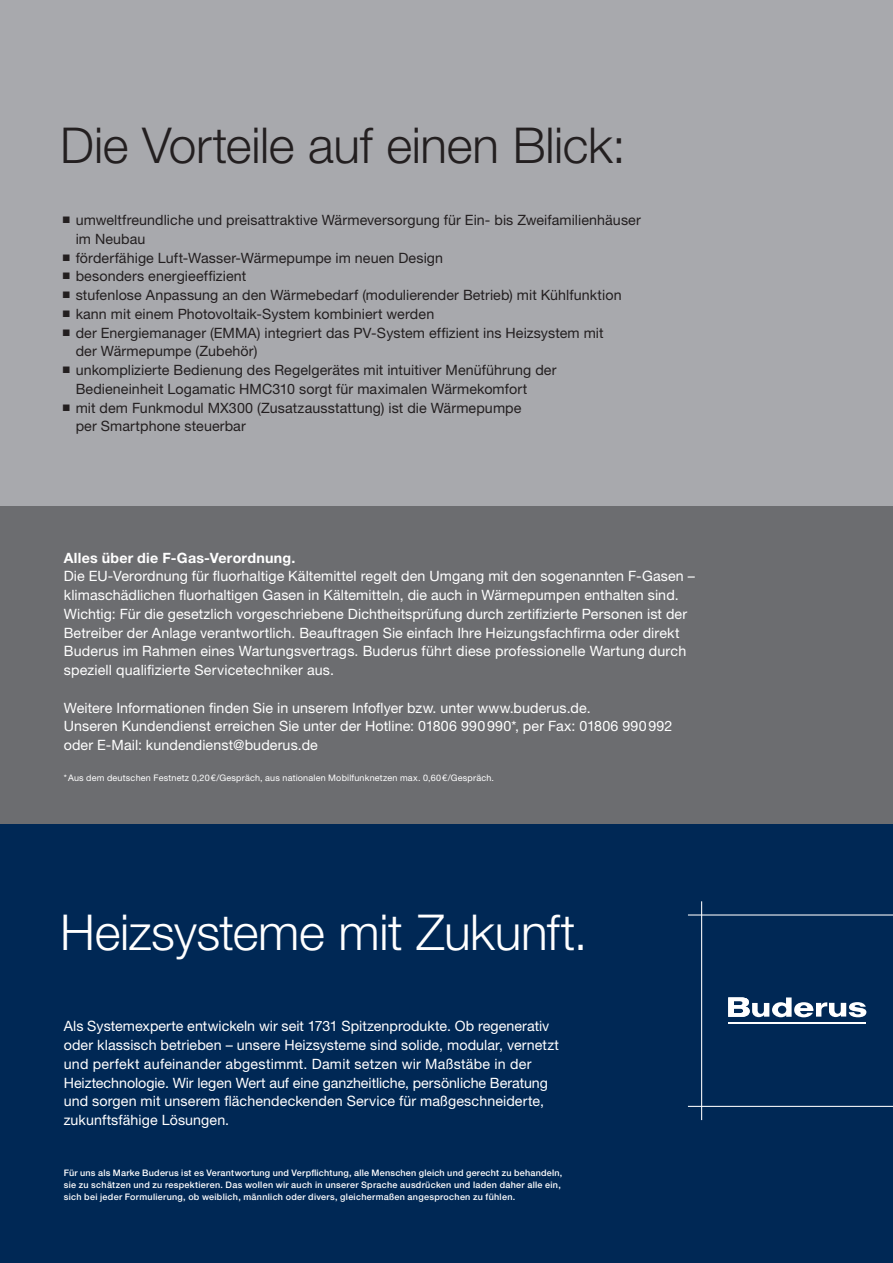
<style>
.page{position:relative;width:893px;height:1263px;background:#fff}
.page>*{position:absolute;margin:0;border:0;box-sizing:border-box;transform-origin:0 0}
.t1{font:300 49.5px "Helvetica Neue LT Pro";letter-spacing:-.005em;color:#231f20}
.t2{font:300 49.5px "Helvetica Neue LT Pro";letter-spacing:-.01em;color:#fff}
.t3{font:14.25px/18.8px "Helvetica Neue LT Pro";letter-spacing:.005em;color:#fff}
.t4{font:14.25px/18.8px "Helvetica Neue LT Pro";letter-spacing:.005em;color:#231f20}
.t5{font:700 14.25px "Helvetica Neue LT Pro";letter-spacing:.02em;color:#fff}
.t6{font:500 9px/12px "Helvetica Neue LT Pro";letter-spacing:.03em;color:#fff}
.t7{font:9px "Helvetica Neue LT Pro";letter-spacing:.025em;color:#fff}
</style>
<div class="page">
<div style="left:0;top:0;width:893px;height:525px;background:#a8a9ad"></div>
<div style="left:0;top:506px;width:893px;height:328px;background:#6c6d70"></div>
<div style="left:0;top:825px;width:893px;height:438px;background:#002855"></div>
<hr style="left:688px;top:914px;width:205px;height:1px;background:#fff">
<hr style="left:688px;top:1106px;width:205px;height:1px;background:#fff">
<hr style="left:701px;top:901px;width:1px;height:219px;background:#fff">
<hr style="left:728px;top:1022px;width:138px;height:2px;background:#fff">
<svg style="left:728px;top:997px;width:138px;height:20px"></svg>
<h1 class="t1" style="left:60px;top:115px;width:567px">Die Vorteile auf einen Blick:</h1>
<p class="t4" style="left:76px;top:210px;width:567px;text-indent:-13px">■ umweltfreundliche und preisattraktive Wärmeversorgung für Ein- bis Zweifamilienhäuser im Neubau</p>
<p class="t4" style="left:63px;top:248px;width:382px">■ förderfähige Luft-Wasser-Wärmepumpe im neuen Design</p>
<p class="t4" style="left:63px;top:266px;width:185px">■ besonders energieeffizient</p>
<p class="t4" style="left:63px;top:285px;width:560px">■ stufenlose Anpassung an den Wärmebedarf (modulierender Betrieb) mit Kühlfunktion</p>
<p class="t4" style="left:63px;top:304px;width:373px">■ kann mit einem Photovoltaik-System kombiniert werden</p>
<p class="t4" style="left:76px;top:323px;width:529px;text-indent:-13px">■ der Energiemanager (EMMA) integriert das PV-System effizient ins Heizsystem mit der Wärmepumpe (Zubehör)</p>
<p class="t4" style="left:76px;top:360px;width:482px;text-indent:-13px">■ unkomplizierte Bedienung des Regelgerätes mit intuitiver Menüführung der<br>Bedieneinheit Logamatic HMC310 sorgt für maximalen Wärmekomfort</p>
<p class="t4" style="left:76px;top:398px;width:447px;text-indent:-13px">■ mit dem Funkmodul MX300 (Zusatzausstattung) ist die Wärmepumpe per Smartphone steuerbar</p>
<p class="t5" style="left:64px;top:548px;width:233px">Alles über die F-Gas-Verordnung.</p>
<p class="t3" style="left:64px;top:566px;width:633px">Die EU-Verordnung für fluorhaltige Kältemittel regelt den Umgang mit den sogenannten F-Gasen – klimaschädlichen fluorhaltigen Gasen in Kältemitteln, die auch in Wärmepumpen enthalten sind.<br>Wichtig: Für die gesetzlich vorgeschriebene Dichtheitsprüfung durch zertifizierte Personen ist der Betreiber der Anlage verantwortlich. Beauftragen Sie einfach Ihre Heizungsfachfirma oder direkt Buderus im Rahmen eines Wartungsvertrags. Buderus führt diese professionelle Wartung durch speziell qualifizierte Servicetechniker aus.</p>
<p class="t3" style="left:64px;top:698px;width:610px">Weitere Informationen finden Sie in unserem Infoflyer bzw. unter www.buderus.de.<br>Unseren Kundendienst erreichen Sie unter der Hotline: 01806 990990*, per Fax: 01806 990992 oder E-Mail: kundendienst@buderus.de</p>
<p class="t7" style="left:64px;top:772px;width:432px">*Aus dem deutschen Festnetz 0,20€/Gespräch, aus nationalen Mobilfunknetzen max. 0,60€/Gespräch.</p>
<h1 class="t2" style="left:60px;top:902px;width:529px">Heizsysteme mit Zukunft.</h1>
<p class="t3" style="left:64px;top:1016px;width:497px">Als Systemexperte entwickeln wir seit 1731 Spitzenprodukte. Ob regenerativ oder klassisch betrieben – unsere Heizsysteme sind solide, modular, vernetzt und perfekt aufeinander abgestimmt. Damit setzen wir Maßstäbe in der Heiztechnologie. Wir legen Wert auf eine ganzheitliche, persönliche Beratung und sorgen mit unserem flächendeckenden Service für maßgeschneiderte, zukunftsfähige Lösungen.</p>
<p class="t6" style="left:64px;top:1167px;width:500px">Für uns als Marke Buderus ist es Verantwortung und Verpflichtung, alle Menschen gleich und gerecht zu behandeln, sie zu schätzen und zu respektieren. Das wollen wir auch in unserer Sprache ausdrücken und laden daher alle ein, sich bei jeder Formulierung, ob weiblich, männlich oder divers, gleichermaßen angesprochen zu fühlen.</p>
</div>
